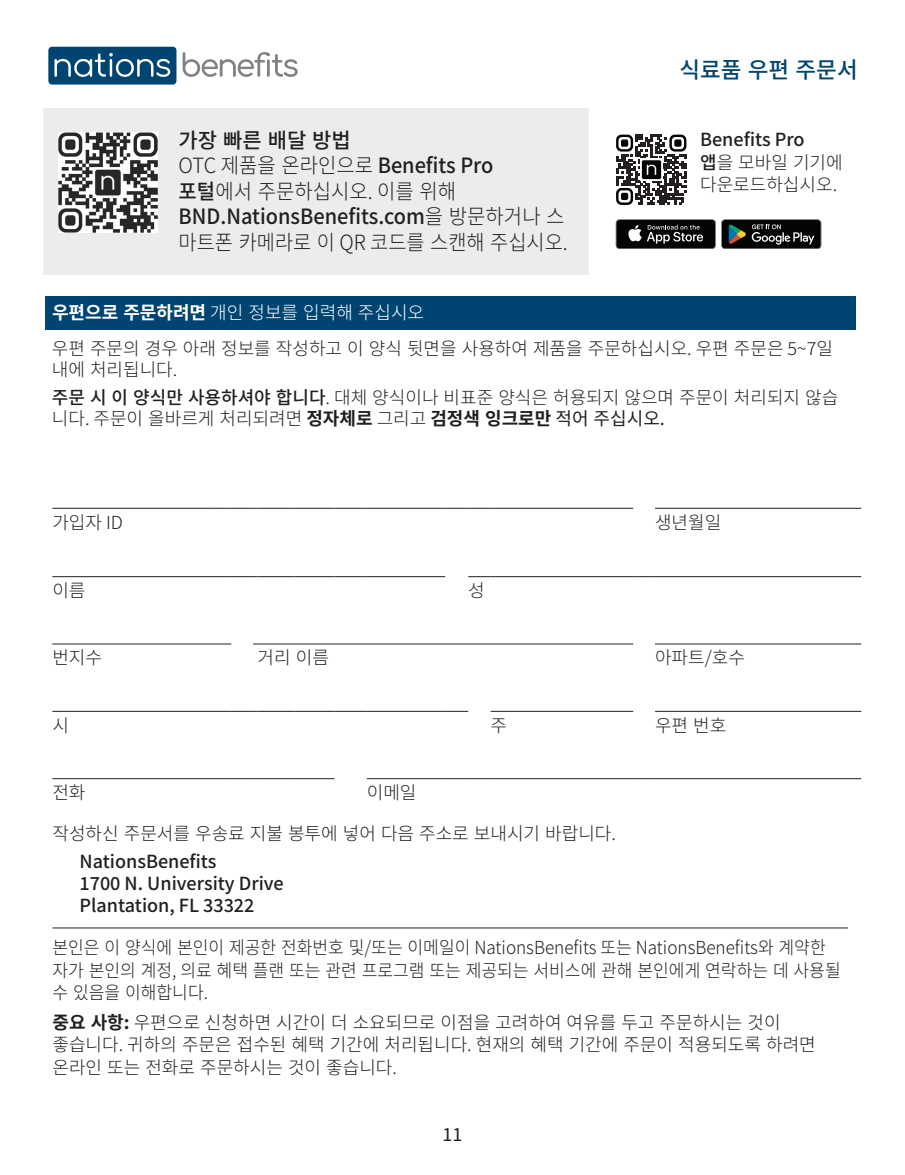
<style>
.page{position:relative;width:905px;height:1175px;background:#fff}
.page>*{position:absolute;margin:0;border:0;box-sizing:border-box;transform-origin:0 0}
.t1{font:500 22.5px "Noto Sans CJ Kkr";color:#004571}
.t2{font:300 21px/25.5px "Noto Sans CJ Kkr";color:#231f20;scale:.95 1}
.t3{font:300 18px/22.5px "Noto Sans CJ Kkr";color:#231f20}
.t4{font:300 18px/22.5px "Noto Sans CJ Kkr";color:#231f20;scale:.95 1}
.t5{font:500 18px/21.6px "Noto Sans CJ Kkr";color:#231f20}
.t6{font:300 18px "Noto Sans CJ Kkr";color:#fff}
.t7{font:18px "Noto Sans CJ Kkr";color:#231f20}
.s1{font-weight:500}
.s2{font-weight:700}
.s3{font-weight:400}
</style>
<div class="page">
<div style="left:43px;top:108px;width:545px;height:166px;background:#ececee"></div>
<div style="left:45px;top:296px;width:810px;height:34px;background:#004571"></div>
<hr style="left:52px;top:927px;width:796px;height:1px;background:#231f20">
<svg style="left:182px;top:52px;width:116px;height:25px"></svg>
<div style="left:48px;top:47px;width:128px;height:38px;background:#004571;border-radius:4px"></div>
<svg style="left:54px;top:53px;width:116px;height:24px"></svg>
<img style="left:58px;top:133px;width:99px;height:99px">
<svg style="left:616px;top:134px;width:70px;height:71px;fill:#231f20"></svg>
<svg style="left:616px;top:135px;width:17px;height:17px"></svg>
<div style="left:621px;top:139px;width:7px;height:8px;background:#040503;border-radius:2px"></div>
<svg style="left:669px;top:135px;width:17px;height:17px"></svg>
<div style="left:674px;top:139px;width:7px;height:8px;background:#040503;border-radius:2px"></div>
<svg style="left:616px;top:188px;width:17px;height:17px"></svg>
<div style="left:621px;top:193px;width:7px;height:7px;background:#040503;border-radius:2px"></div>
<img style="left:640px;top:159px;width:22px;height:22px">
<svg style="left:616px;top:219px;width:99px;height:30px;background:#2f302e"></svg>
<svg style="left:721px;top:219px;width:100px;height:30px;background:#2c2e2b"></svg>
<hr style="left:52px;top:508px;width:159px;height:1px;background:#231f20">
<svg style="left:211px;top:508px;width:46px;height:1px"></svg>
<hr style="left:257px;top:508px;width:37px;height:1px;background:#231f20">
<hr style="left:294px;top:508px;width:40px;height:1px;background:#231f20">
<hr style="left:334px;top:508px;width:33px;height:1px;background:#231f20">
<hr style="left:367px;top:508px;width:78px;height:1px;background:#231f20">
<svg style="left:445px;top:508px;width:45px;height:1px"></svg>
<hr style="left:490px;top:508px;width:143px;height:1px;background:#231f20">
<hr style="left:655px;top:508px;width:206px;height:1px;background:#231f20">
<hr style="left:52px;top:576px;width:159px;height:1px;background:#231f20">
<svg style="left:211px;top:576px;width:46px;height:1px"></svg>
<hr style="left:257px;top:576px;width:37px;height:1px;background:#231f20">
<hr style="left:294px;top:576px;width:40px;height:1px;background:#231f20">
<hr style="left:334px;top:576px;width:33px;height:1px;background:#231f20">
<hr style="left:367px;top:576px;width:78px;height:1px;background:#231f20">
<svg style="left:468px;top:576px;width:22px;height:1px"></svg>
<hr style="left:490px;top:576px;width:143px;height:1px;background:#231f20">
<svg style="left:633px;top:576px;width:22px;height:1px"></svg>
<hr style="left:655px;top:576px;width:206px;height:1px;background:#231f20">
<hr style="left:52px;top:643px;width:159px;height:1px;background:#231f20">
<svg style="left:211px;top:643px;width:20px;height:1px"></svg>
<hr style="left:257px;top:643px;width:37px;height:1px;background:#231f20">
<hr style="left:294px;top:643px;width:40px;height:1px;background:#231f20">
<hr style="left:334px;top:643px;width:33px;height:1px;background:#231f20">
<hr style="left:367px;top:643px;width:78px;height:1px;background:#231f20">
<svg style="left:445px;top:643px;width:45px;height:1px"></svg>
<hr style="left:490px;top:643px;width:143px;height:1px;background:#231f20">
<hr style="left:655px;top:643px;width:206px;height:1px;background:#231f20">
<hr style="left:52px;top:711px;width:159px;height:1px;background:#231f20">
<svg style="left:211px;top:711px;width:46px;height:1px"></svg>
<hr style="left:257px;top:711px;width:37px;height:1px;background:#231f20">
<hr style="left:294px;top:711px;width:40px;height:1px;background:#231f20">
<hr style="left:334px;top:711px;width:33px;height:1px;background:#231f20">
<hr style="left:367px;top:711px;width:78px;height:1px;background:#231f20">
<svg style="left:445px;top:711px;width:23px;height:1px"></svg>
<hr style="left:490px;top:711px;width:143px;height:1px;background:#231f20">
<hr style="left:655px;top:711px;width:206px;height:1px;background:#231f20">
<hr style="left:52px;top:778px;width:159px;height:1px;background:#231f20">
<svg style="left:211px;top:778px;width:46px;height:1px"></svg>
<hr style="left:257px;top:778px;width:37px;height:1px;background:#231f20">
<hr style="left:294px;top:778px;width:40px;height:1px;background:#231f20">
<hr style="left:367px;top:778px;width:78px;height:1px;background:#231f20">
<svg style="left:445px;top:778px;width:45px;height:1px"></svg>
<hr style="left:490px;top:778px;width:143px;height:1px;background:#231f20">
<svg style="left:633px;top:778px;width:22px;height:1px"></svg>
<hr style="left:655px;top:778px;width:206px;height:1px;background:#231f20">
<h2 class="t1" style="left:679px;top:57px;width:180px">식료품 우편 주문서</h2>
<p class="t2" style="left:179px;top:128px;width:411px"><span class="s1">가장 빠른 배달 방법<br></span>OTC 제품을 온라인으로 <span class="s1">Benefits Pro 포털</span>에서 주문하십시오. 이를 위해<br><span class="s1">BND.NationsBenefits.com</span>을 방문하거나 스 마트폰 카메라로 이 QR 코드를 스캔해 주십시오.</p>
<p class="t3" style="left:700px;top:129px;width:144px"><span class="s1">Benefits Pro<br>앱</span>을 모바일 기기에 다운로드하십시오.</p>
<h3 class="t6" style="left:52px;top:302px;width:374px"><span class="s2">우편으로 주문하려면</span> 개인 정보를 입력해 주십시오</h3>
<p class="t3" style="left:52px;top:339px;width:782px;line-height:21px">우편 주문의 경우 아래 정보를 작성하고 이 양식 뒷면을 사용하여 제품을 주문하십시오. 우편 주문은 5~7일 내에 처리됩니다.</p>
<p class="t3" style="left:52px;top:387px;width:788px;line-height:21px"><span class="s1">주문 시 이 양식만 사용하셔야 합니다</span>. 대체 양식이나 비표준 양식은 허용되지 않으며 주문이 처리되지 않습 니다. 주문이 올바르게 처리되려면 <span class="s2">정자체로</span> 그리고 <span class="s2">검정색 잉크로만</span> <span class="s3">적어 주십시오.</span></p>
<p class="t3" style="left:52px;top:511px;width:72px">가입자 ID</p>
<p class="t3" style="left:655px;top:511px;width:68px">생년월일</p>
<p class="t3" style="left:52px;top:579px;width:35px">이름</p>
<p class="t3" style="left:468px;top:579px;width:18px">성</p>
<p class="t3" style="left:52px;top:647px;width:51px">번지수</p>
<p class="t3" style="left:257px;top:647px;width:73px">거리 이름</p>
<p class="t3" style="left:655px;top:647px;width:91px">아파트/호수</p>
<p class="t3" style="left:52px;top:714px;width:18px">시</p>
<p class="t3" style="left:490px;top:714px;width:18px">주</p>
<p class="t3" style="left:655px;top:714px;width:73px">우편 번호</p>
<p class="t3" style="left:52px;top:781px;width:35px">전화</p>
<p class="t3" style="left:367px;top:781px;width:51px">이메일</p>
<p class="t3" style="left:52px;top:822px;width:565px">작성하신 주문서를 우송료 지불 봉투에 넣어 다음 주소로 보내시기 바랍니다.</p>
<p class="t5" style="left:79px;top:851px;width:206px">NationsBenefits<br>1700 N. University Drive<br>Plantation, FL 33322</p>
<p class="t4" style="left:52px;top:936px;width:831px">본인은 이 양식에 본인이 제공한 전화번호 및/또는 이메일이 NationsBenefits 또는 NationsBenefits와 계약한 자가 본인의 계정, 의료 혜택 플랜 또는 관련 프로그램 또는 제공되는 서비스에 관해 본인에게 연락하는 데 사용될 수 있음을 이해합니다.</p>
<p class="t3" style="left:52px;top:1011px;width:764px"><span class="s2">중요 사항:</span> 우편으로 신청하면 시간이 더 소요되므로 이점을 고려하여 여유를 두고 주문하시는 것이 좋습니다. 귀하의 주문은 접수된 혜택 기간에 처리됩니다. 현재의 혜택 기간에 주문이 적용되도록 하려면 온라인 또는 전화로 주문하시는 것이 좋습니다.</p>
<p class="t7" style="left:442px;top:1124px;width:21px">11</p>
</div>
